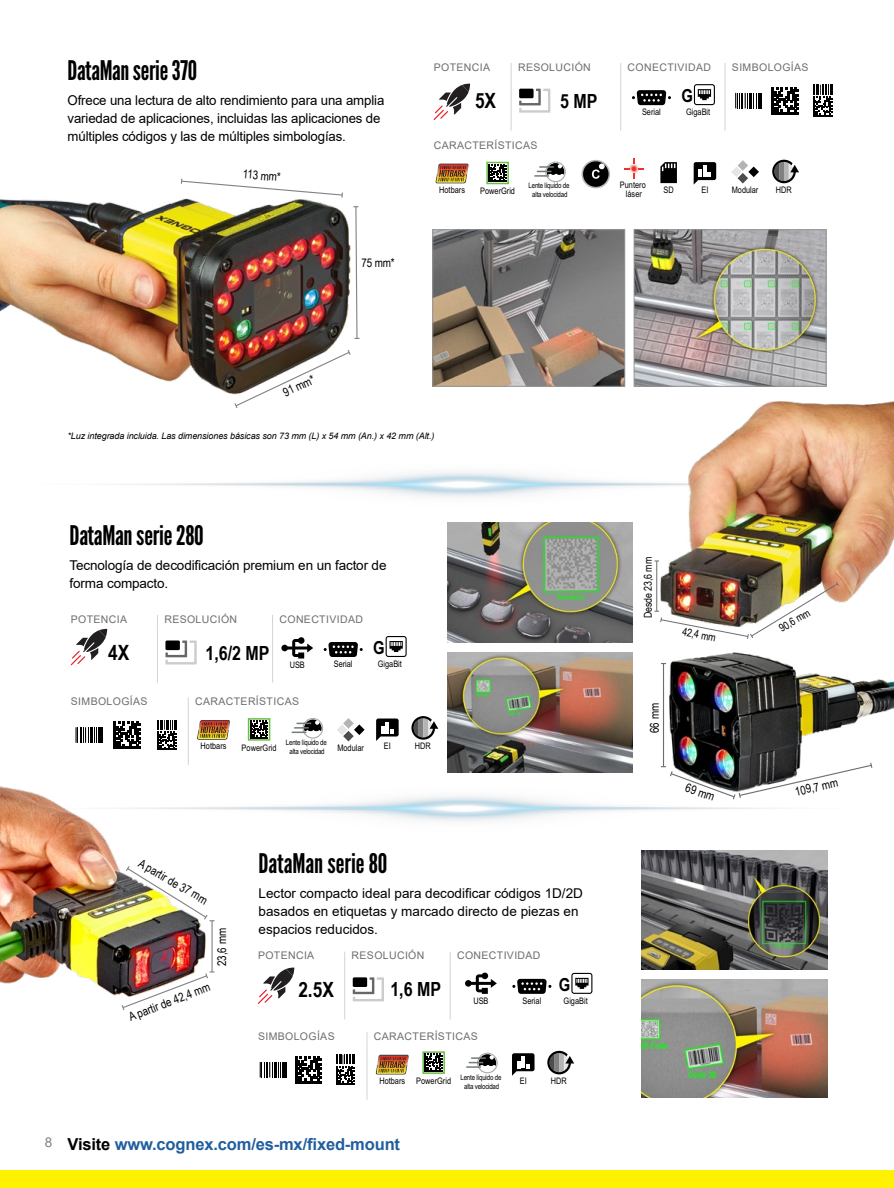
<style>
.page{position:relative;width:894px;height:1188px;background:#fff}
.page>*{position:absolute;margin:0;border:0;box-sizing:border-box;transform-origin:0 0}
.t1{font:27px "League Gothic";letter-spacing:-.01em;color:#000}
.t2{font:700 21px "Arial Narrow";color:#000}
.t3{font:700 19.5px "Arial Narrow";color:#000}
.t4{font:700 18px "Arial Narrow";color:#000}
.t5{font:700 16.5px "Arial";letter-spacing:-.01em;color:#215e9e}
.t6{font:13.5px/18px "Arial";letter-spacing:-.01em;color:#000}
.t7{font:12px "Arial Narrow";color:#000}
.t8{font:10.8px "Arial Narrow";letter-spacing:-.01em;color:#000}
.t9{font:10.5px "Arial";letter-spacing:.035em;color:#6d6e71}
.t10{font:9px/9px "Arial Narrow";color:#000;text-align:center}
.t11{font:italic 9px "Arial";letter-spacing:-.01em;color:#000}
.t12{font:7.5px/9px "Arial Narrow";letter-spacing:-.025em;color:#000;text-align:center}
.s1{font-weight:400;font-size:13.5px;color:#808285}
.s2{color:#000}
</style>
<div class="page">
<div style="left:0;top:1171px;width:893px;height:17px;background:#fff200"></div>
<img style="left:635px;top:231px;width:189px;height:154px">
<div style="left:633px;top:229px;width:193px;height:158px;border:1px solid #939598"></div>
<img style="left:434px;top:231px;width:188px;height:154px">
<div style="left:432px;top:229px;width:192px;height:158px;border:1px solid #939598"></div>
<img style="left:0;top:178px;width:351px;height:216px">
<svg style="left:233px;top:349px;width:118px;height:60px"></svg>
<svg style="left:180px;top:179px;width:163px;height:19px"></svg>
<svg style="left:353px;top:206px;width:6px;height:133px"></svg>
<hr style="left:510px;top:77px;width:1px;height:54px;background:#d1d3d4">
<svg style="left:510px;top:63px;width:1px;height:14px"></svg>
<svg style="left:620px;top:63px;width:1px;height:14px"></svg>
<hr style="left:620px;top:77px;width:1px;height:54px;background:#d1d3d4">
<svg style="left:724px;top:63px;width:1px;height:14px"></svg>
<hr style="left:724px;top:77px;width:1px;height:54px;background:#d1d3d4">
<svg style="left:433px;top:83px;width:37px;height:37px"></svg>
<svg style="left:519px;top:88px;width:32px;height:25px"></svg>
<svg style="left:632px;top:90px;width:38px;height:15px"></svg>
<svg style="left:693px;top:84px;width:22px;height:22px"></svg>
<svg style="left:735px;top:84px;width:98px;height:33px"></svg>
<svg style="left:435px;top:158px;width:364px;height:31px"></svg>
<hr style="left:157px;top:629px;width:1px;height:54px;background:#d1d3d4">
<svg style="left:157px;top:615px;width:1px;height:14px"></svg>
<svg style="left:272px;top:615px;width:1px;height:14px"></svg>
<hr style="left:272px;top:629px;width:1px;height:54px;background:#d1d3d4">
<svg style="left:281px;top:636px;width:126px;height:23px"></svg>
<img style="left:447px;top:522px;width:185px;height:120px">
<img style="left:447px;top:652px;width:185px;height:120px">
<svg style="left:291px;top:716px;width:148px;height:26px"></svg>
<img style="left:645px;top:401px;width:248px;height:202px">
<hr style="left:656px;top:561px;width:1px;height:50px;background:#6d6e71">
<img style="left:654px;top:581px;width:185px;height:58px">
<img style="left:663px;top:652px;width:230px;height:116px">
<hr style="left:662px;top:664px;width:1px;height:103px;background:#6d6e71">
<svg style="left:661px;top:761px;width:211px;height:39px"></svg>
<img style="left:0;top:630px;width:280px;height:374px">
<hr style="left:211px;top:921px;width:1px;height:51px;background:#808285">
<img style="left:121px;top:971px;width:93px;height:39px">
<hr style="left:344px;top:965px;width:1px;height:54px;background:#d1d3d4">
<svg style="left:344px;top:952px;width:1px;height:13px"></svg>
<svg style="left:449px;top:952px;width:1px;height:13px"></svg>
<hr style="left:449px;top:965px;width:1px;height:54px;background:#d1d3d4">
<div style="left:258px;top:965px;width:38px;height:39px;background:#fff;border-radius:50%"></div>
<svg style="left:258px;top:967px;width:36px;height:37px"></svg>
<svg style="left:352px;top:977px;width:32px;height:25px"></svg>
<svg style="left:465px;top:973px;width:31px;height:21px"></svg>
<svg style="left:512px;top:972px;width:81px;height:22px"></svg>
<svg style="left:366px;top:1032px;width:1px;height:14px"></svg>
<hr style="left:366px;top:1046px;width:1px;height:54px;background:#d1d3d4">
<svg style="left:259px;top:1054px;width:96px;height:31px"></svg>
<svg style="left:375px;top:1050px;width:199px;height:26px"></svg>
<img style="left:641px;top:851px;width:186px;height:118px">
<img style="left:641px;top:979px;width:186px;height:119px">
<svg style="left:125px;top:865px;width:89px;height:56px"></svg>
<h1 class="t1" style="left:68px;top:54px;width:131px">DataMan serie 370</h1>
<p class="t6" style="left:68px;top:91px;width:318px">Ofrece una lectura de alto rendimiento para una amplia variedad de aplicaciones, incluidas las aplicaciones de múltiples códigos y las de múltiples simbologías.</p>
<p class="t7" style="left:244px;top:165px;width:39px;rotate:5deg">113 mm*</p>
<p class="t7" style="left:361px;top:254px;width:35px">75 mm*</p>
<p class="t9" style="left:433px;top:60px;width:58px">POTENCIA</p>
<p class="t9" style="left:518px;top:60px;width:74px">RESOLUCIÓN</p>
<p class="t9" style="left:627px;top:60px;width:85px">CONECTIVIDAD</p>
<p class="t9" style="left:731px;top:60px;width:78px">SIMBOLOGÍAS</p>
<h2 class="t2" style="left:475px;top:85px;width:23px">5X</h2>
<h3 class="t3" style="left:560px;top:86px;width:39px">5 MP</h3>
<p class="t10" style="left:641px;top:107px;width:20px">Serial</p>
<p class="t10" style="left:685px;top:107px;width:26px">GigaBit</p>
<h3 class="t4" style="left:681px;top:82px;width:13px">G</h3>
<p class="t9" style="left:433px;top:138px;width:105px">CARACTERÍSTICAS</p>
<p class="t10" style="left:439px;top:185px;width:27px">Hotbars</p>
<p class="t10" style="left:480px;top:186px;width:36px">PowerGrid</p>
<p class="t12" style="left:528px;top:181px;width:42px">Lente líquido de alta velocidad</p>
<p class="t10" style="left:619px;top:180px;width:27px">Puntero láser</p>
<p class="t10" style="left:663px;top:185px;width:12px">SD</p>
<p class="t10" style="left:701px;top:185px;width:8px">EI</p>
<p class="t10" style="left:731px;top:185px;width:28px">Modular</p>
<p class="t10" style="left:775px;top:185px;width:17px">HDR</p>
<p class="t7" style="left:280px;top:385px;width:35px;rotate:-25deg">91 mm*</p>
<p class="t11" style="left:68px;top:430px;width:368px">*Luz integrada incluida. Las dimensiones básicas son 73 mm (L) x 54 mm (An.) x 42 mm (Alt.)</p>
<h1 class="t1" style="left:70px;top:519px;width:136px">DataMan serie 280</h1>
<p class="t6" style="left:70px;top:556px;width:318px">Tecnología de decodificación premium en un factor de forma compacto.</p>
<p class="t9" style="left:71px;top:612px;width:58px">POTENCIA</p>
<p class="t9" style="left:164px;top:612px;width:74px">RESOLUCIÓN</p>
<p class="t9" style="left:279px;top:612px;width:85px">CONECTIVIDAD</p>
<h2 class="t2" style="left:108px;top:637px;width:23px">4X</h2>
<h3 class="t3" style="left:205px;top:638px;width:101px">1,6/2 MP <sub>USB</sub></h3>
<h3 class="t4" style="left:373px;top:634px;width:13px">G</h3>
<p class="t10" style="left:333px;top:659px;width:20px">Serial</p>
<p class="t10" style="left:377px;top:659px;width:26px">GigaBit</p>
<p class="t9" style="left:71px;top:694px;width:78px">SIMBOLOGÍAS</p>
<p class="t9" style="left:195px;top:694px;width:105px">CARACTERÍSTICAS</p>
<p class="t10" style="left:200px;top:741px;width:27px">Hotbars</p>
<p class="t10" style="left:241px;top:743px;width:36px">PowerGrid</p>
<p class="t12" style="left:286px;top:737px;width:42px">Lente líquido de alta velocidad</p>
<p class="t10" style="left:337px;top:743px;width:28px">Modular</p>
<p class="t10" style="left:384px;top:741px;width:8px">EI</p>
<p class="t10" style="left:415px;top:741px;width:17px">HDR</p>
<p class="t7" style="left:144px;top:855px;width:79px;rotate:30deg">A partir de 37 mm</p>
<h1 class="t1" style="left:258px;top:847px;width:130px">DataMan serie 80</h1>
<p class="t6" style="left:258px;top:884px;width:326px">Lector compacto ideal para decodificar códigos 1D/2D basados en etiquetas y marcado directo de piezas en espacios reducidos.</p>
<p class="t9" style="left:258px;top:948px;width:58px">POTENCIA</p>
<p class="t9" style="left:351px;top:948px;width:74px">RESOLUCIÓN</p>
<p class="t9" style="left:457px;top:948px;width:85px">CONECTIVIDAD</p>
<h2 class="t2" style="left:298px;top:974px;width:37px">2.5X</h2>
<h3 class="t3" style="left:390px;top:975px;width:52px">1,6 MP</h3>
<p class="t10" style="left:473px;top:996px;width:17px">USB</p>
<p class="t10" style="left:522px;top:996px;width:20px">Serial</p>
<p class="t10" style="left:563px;top:996px;width:26px">GigaBit</p>
<p class="t7" style="left:213px;top:966px;width:40px;rotate:-90deg">23,6 mm</p>
<h3 class="t4" style="left:558px;top:971px;width:13px">G</h3>
<p class="t7" style="left:126px;top:1009px;width:87px;rotate:-21deg">A partir de 42,4 mm</p>
<p class="t9" style="left:258px;top:1029px;width:78px">SIMBOLOGÍAS</p>
<p class="t9" style="left:374px;top:1029px;width:105px">CARACTERÍSTICAS</p>
<p class="t10" style="left:379px;top:1076px;width:73px">Hotbars PowerGrid</p>
<p class="t12" style="left:460px;top:1072px;width:42px">Lente líquido de alta velocidad</p>
<p class="t10" style="left:519px;top:1076px;width:8px">EI</p>
<p class="t10" style="left:550px;top:1076px;width:17px">HDR</p>
<p class="t5" style="left:45px;top:1132px;width:356px"><span class="s1">8</span> <span class="s2">Visite</span> www.cognex.com/es-mx/fixed-mount</p>
<p class="t8" style="left:640px;top:618px;width:63px;rotate:-90deg">Desde 23,6 mm</p>
<p class="t8" style="left:683px;top:624px;width:35px;rotate:11deg">42,4 mm</p>
<p class="t8" style="left:775px;top:622px;width:35px;rotate:-30deg">90,6 mm</p>
<p class="t7" style="left:645px;top:733px;width:32px;rotate:-90deg">66 mm</p>
<p class="t7" style="left:688px;top:779px;width:32px;rotate:19deg">69 mm</p>
<p class="t7" style="left:792px;top:783px;width:45px;rotate:-13deg">109,7 mm</p>
</div>
